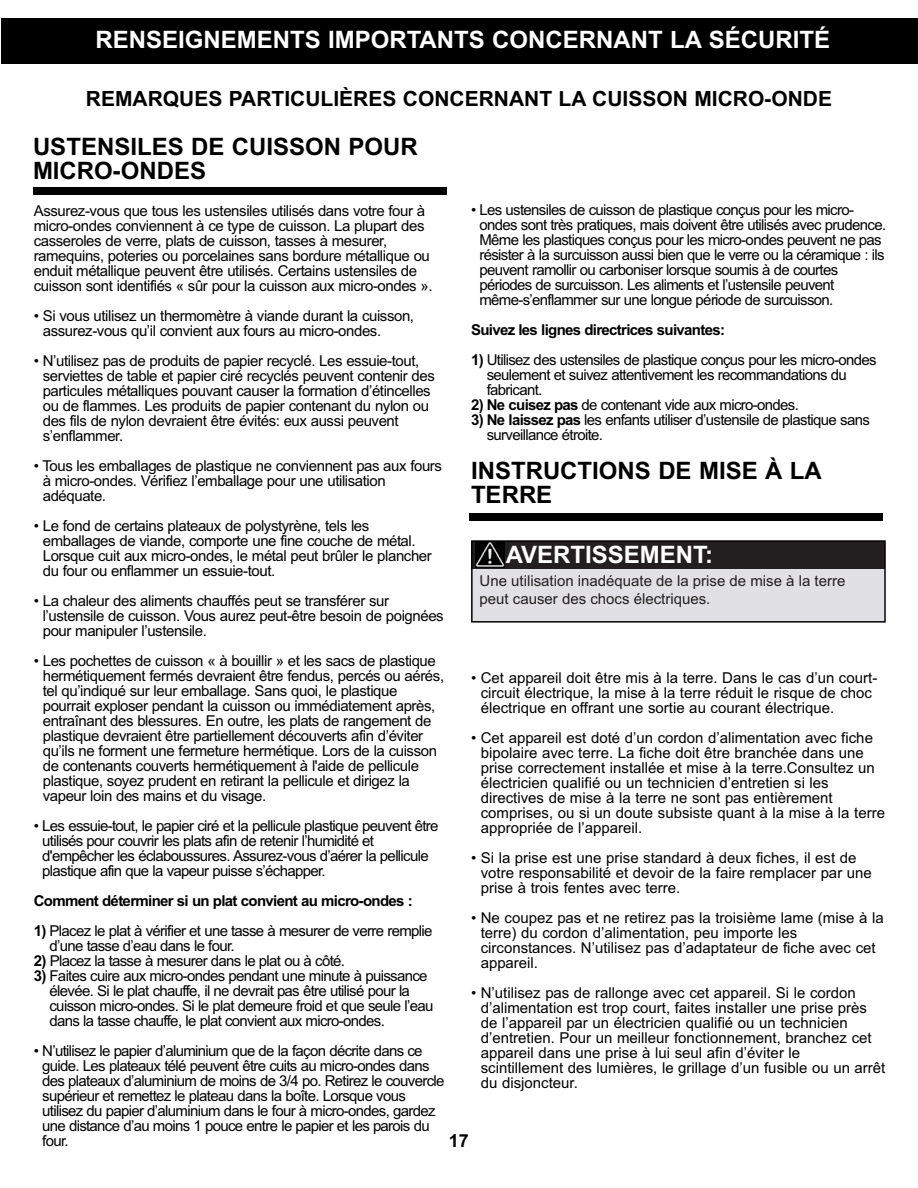
<style>
.page{position:relative;width:918px;height:1188px;background:#fff}
.page>*{position:absolute;margin:0;border:0;box-sizing:border-box;transform-origin:0 0}
.t1{font:700 24px/24px "Arial";color:#000}
.t2{font:700 24px "Arial";color:#fff}
.t3{font:700 21px "Arial";color:#000}
.t4{font:700 18px "Arial";color:#000}
.t5{font:15px/15px "Arial";letter-spacing:-.03em;color:#000}
.t6{font:15px/15px "Arial";color:#000}
.t7{font:700 15px "Arial";letter-spacing:-.045em;color:#000}
.t8{font:15px/18px "Arial";color:#231f20}
.s1{font-weight:700}
</style>
<div class="page">
<div style="left:470px;top:513px;width:413px;height:8px;background:#000"></div>
<div style="left:471px;top:566px;width:413px;height:55px;background:#e1e1e5"></div>
<div style="left:471px;top:541px;width:414px;height:27px;background:#231f20"></div>
<img style="left:475px;top:543px;width:29px;height:25px">
<div style="left:471px;top:540px;width:415px;height:83px;border:2px solid #000"></div>
<div style="left:1px;top:18px;width:917px;height:46px;background:#000"></div>
<div style="left:33px;top:187px;width:414px;height:8px;background:#000"></div>
<h1 class="t2" style="left:95px;top:31px;width:736px">RENSEIGNEMENTS IMPORTANTS CONCERNANT LA SÉCURITÉ</h1>
<h2 class="t3" style="left:86px;top:91px;width:748px">REMARQUES PARTICULIÈRES CONCERNANT LA CUISSON MICRO-ONDE</h2>
<h1 class="t1" style="left:33px;top:137px;width:386px">USTENSILES DE CUISSON POUR<br>MICRO-ONDES</h1>
<p class="t5" style="left:34px;top:205px;width:400px">Assurez-vous que tous les ustensiles utilisés dans votre four à micro-ondes conviennent à ce type de cuisson. La plupart des casseroles de verre, plats de cuisson, tasses à mesurer, ramequins, poteries ou porcelaines sans bordure métallique ou enduit métallique peuvent être utilisés. Certains ustensiles de cuisson sont identifiés « sûr pour la cuisson aux micro-ondes ».</p>
<p class="t5" style="left:43px;top:310px;width:373px;text-indent:-9px">• Si vous utilisez un thermomètre à viande durant la cuisson, assurez-vous qu’il convient aux fours au micro-ondes.</p>
<p class="t5" style="left:43px;top:355px;width:394px;text-indent:-9px">• N’utilisez pas de produits de papier recyclé. Les essuie-tout, serviettes de table et papier ciré recyclés peuvent contenir des particules métalliques pouvant causer la formation d’étincelles ou de flammes. Les produits de papier contenant du nylon ou des fils de nylon devraient être évités: eux aussi peuvent s’enflammer.</p>
<p class="t5" style="left:43px;top:460px;width:401px;text-indent:-9px">• Tous les emballages de plastique ne conviennent pas aux fours à micro-ondes. Vérifiez l’emballage pour une utilisation adéquate.</p>
<p class="t5" style="left:43px;top:520px;width:391px;text-indent:-9px">• Le fond de certains plateaux de polystyrène, tels les emballages de viande, comporte une fine couche de métal.<br>Lorsque cuit aux micro-ondes, le métal peut brûler le plancher du four ou enflammer un essuie-tout.</p>
<p class="t5" style="left:43px;top:595px;width:403px;text-indent:-9px">• La chaleur des aliments chauffés peut se transférer sur l’ustensile de cuisson. Vous aurez peut-être besoin de poignées pour manipuler l’ustensile.</p>
<p class="t5" style="left:43px;top:655px;width:403px;text-indent:-9px">• Les pochettes de cuisson « à bouillir » et les sacs de plastique hermétiquement fermés devraient être fendus, percés ou aérés, tel qu’indiqué sur leur emballage. Sans quoi, le plastique pourrait exploser pendant la cuisson ou immédiatement après, entraînant des blessures. En outre, les plats de rangement de plastique devraient être partiellement découverts afin d’éviter qu’ils ne forment une fermeture hermétique. Lors de la cuisson de contenants couverts hermétiquement à l'aide de pellicule plastique, soyez prudent en retirant la pellicule et dirigez la vapeur loin des mains et du visage.</p>
<p class="t5" style="left:42px;top:820px;width:398px;text-indent:-8px">• Les essuie-tout, le papier ciré et la pellicule plastique peuvent être utilisés pour couvrir les plats afin de retenir l’humidité et d'empêcher les éclaboussures. Assurez-vous d’aérer la pellicule plastique afin que la vapeur puisse s’échapper.</p>
<p class="t7" style="left:34px;top:896px;width:381px">Comment déterminer si un plat convient au micro-ondes :</p>
<p class="t5" style="left:50px;top:925px;width:385px;text-indent:-16px"><span class="s1">1)</span> Placez le plat à vérifier et une tasse à mesurer de verre remplie d’une tasse d’eau dans le four.</p>
<p class="t5" style="left:34px;top:955px;width:313px"><span class="s1">2)</span> Placez la tasse à mesurer dans le plat ou à côté.</p>
<p class="t5" style="left:50px;top:970px;width:385px;text-indent:-16px"><span class="s1">3)</span> Faites cuire aux micro-ondes pendant une minute à puissance élevée. Si le plat chauffe, il ne devrait pas être utilisé pour la cuisson micro-ondes. Si le plat demeure froid et que seule l’eau dans la tasse chauffe, le plat convient aux micro-ondes.</p>
<p class="t5" style="left:42px;top:1045px;width:404px;text-indent:-8px">• N’utilisez le papier d’aluminium que de la façon décrite dans ce guide. Les plateaux télé peuvent être cuits au micro-ondes dans des plateaux d’aluminium de moins de 3/4 po. Retirez le couvercle supérieur et remettez le plateau dans la boîte. Lorsque vous utilisez du papier d’aluminium dans le four à micro-ondes, gardez une distance d’au moins 1 pouce entre le papier et les parois du four.</p>
<p class="t5" style="left:479px;top:204px;width:408px;text-indent:-8px">• Les ustensiles de cuisson de plastique conçus pour les micro&shy;ondes sont très pratiques, mais doivent être utilisés avec prudence.<br>Même les plastiques conçus pour les micro-ondes peuvent ne pas résister à la surcuisson aussi bien que le verre ou la céramique : ils peuvent ramollir ou carboniser lorsque soumis à de courtes périodes de surcuisson. Les aliments et l’ustensile peuvent même-s’enflammer sur une longue période de surcuisson.</p>
<p class="t7" style="left:471px;top:324px;width:256px">Suivez les lignes directrices suivantes:</p>
<p class="t5" style="left:487px;top:354px;width:391px;text-indent:-16px"><span class="s1">1)</span> Utilisez des ustensiles de plastique conçus pour les micro-ondes seulement et suivez attentivement les recommandations du fabricant.</p>
<p class="t5" style="left:471px;top:399px;width:329px"><span class="s1">2) Ne cuisez pas</span> de contenant vide aux micro-ondes.</p>
<p class="t5" style="left:487px;top:414px;width:385px;text-indent:-16px"><span class="s1">3) Ne laissez pas</span> les enfants utiliser d’ustensile de plastique sans surveillance étroite.</p>
<h1 class="t1" style="left:471px;top:461px;width:352px">INSTRUCTIONS DE MISE À LA<br>TERRE</h1>
<h1 class="t2" style="left:506px;top:545px;width:209px">AVERTISSEMENT:</h1>
<p class="t8" style="left:480px;top:573px;width:367px">Une utilisation inadéquate de la prise de mise à la terre peut causer des chocs électriques.</p>
<p class="t6" style="left:481px;top:672px;width:398px;text-indent:-10px">• Cet appareil doit être mis à la terre. Dans le cas d’un court&shy;circuit électrique, la mise à la terre réduit le risque de choc électrique en offrant une sortie au courant électrique.</p>
<p class="t6" style="left:481px;top:732px;width:406px;text-indent:-10px">• Cet appareil est doté d’un cordon d’alimentation avec fiche bipolaire avec terre. La fiche doit être branchée dans une prise correctement installée et mise à la terre.Consultez un électricien qualifié ou un technicien d’entretien si les directives de mise à la terre ne sont pas entièrement comprises, ou si un doute subsiste quant à la mise à la terre appropriée de l’appareil.</p>
<p class="t6" style="left:481px;top:852px;width:393px;text-indent:-10px">• Si la prise est une prise standard à deux fiches, il est de votre responsabilité et devoir de la faire remplacer par une prise à trois fentes avec terre.</p>
<p class="t6" style="left:481px;top:912px;width:405px;text-indent:-10px">• Ne coupez pas et ne retirez pas la troisième lame (mise à la terre) du cordon d’alimentation, peu importe les circonstances. N’utilisez pas d’adaptateur de fiche avec cet appareil.</p>
<p class="t6" style="left:481px;top:987px;width:406px;text-indent:-10px">• N’utilisez pas de rallonge avec cet appareil. Si le cordon d’alimentation est trop court, faites installer une prise près de l’appareil par un électricien qualifié ou un technicien d’entretien. Pour un meilleur fonctionnement, branchez cet appareil dans une prise à lui seul afin d’éviter le scintillement des lumières, le grillage d’un fusible ou un arrêt du disjoncteur.</p>
<p class="t4" style="left:449px;top:1134px;width:22px">17</p>
</div>
